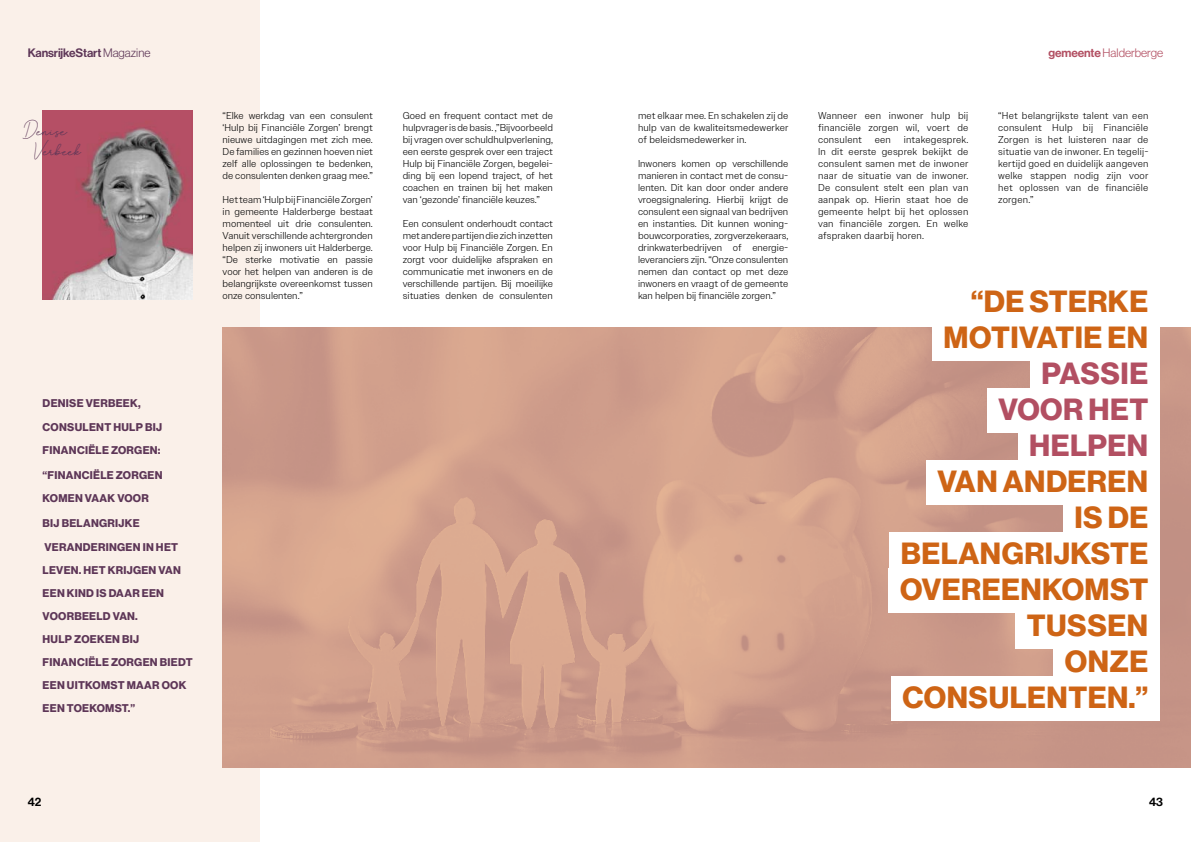
<style>
.page{position:relative;width:1191px;height:842px;background:#fff}
.page>*{position:absolute;margin:0;border:0;box-sizing:border-box;transform-origin:0 0}
.t1{font:30px/36px "N Haas Grotesk DS Pro 75 Bd";letter-spacing:.015em;color:#ce6415;text-align:right}
.t2{font:30px/36px "N Haas Grotesk DS Pro 75 Bd";letter-spacing:.015em;color:#b24f62;text-align:right}
.t3{font:16px/20px "Angellita";letter-spacing:.01em;color:#5d3657}
.t4{font:12px "N Haas Grotesk DS Pro 65 Md";letter-spacing:-.01em;color:#5d3657}
.t5{font:12px "N Haas Grotesk DS Pro 45 Lt";color:#b24f62}
.t6{font:12px "N Haas Grotesk DS Pro 65 Md";color:#000}
.t7{font:11px/23px "N Haas Grotesk DS Pro 75 Bd";letter-spacing:.025em;color:#5d3657}
.t8{font:300 10px/12px "Owners Text";color:#000;text-align:justify}
.s1{font-family:"N Haas Grotesk DS Pro 45 Lt"}
.s2{font-family:"N Haas Grotesk DS Pro 65 Md"}
</style>
<div class="page">
<div style="left:0;top:0;width:260px;height:842px;background:#faf0e9"></div>
<img style="left:43px;top:111px;width:150px;height:188px">
<p class="t4" style="left:28px;top:46px;width:124px">KansrijkeStart <span class="s1">Magazine</span></p>
<p class="t5" style="left:1048px;top:46px;width:116px"><span class="s2">gemeente</span> Halderberge</p>
<h2 class="t3" style="left:35px;top:119px;width:50px;text-indent:-12px">Denise<br>Verbeek.</h2>
<p class="t8" style="left:223px;top:110px;width:152px">“Elke werkdag van een consulent ‘Hulp bij Financiële Zorgen’ brengt nieuwe uitdagingen met zich mee.<br>De families en gezinnen hoeven niet zelf alle oplossingen te bedenken, de consulenten denken graag mee.”</p>
<p class="t8" style="left:223px;top:194px;width:152px">Het team ‘Hulp bij Financiële Zorgen’ in gemeente Halderberge bestaat momenteel uit drie consulenten.<br>Vanuit verschillende achtergronden helpen zij inwoners uit Halderberge. “De sterke motivatie en passie voor het helpen van anderen is de belangrijkste overeenkomst tussen onze consulenten.”</p>
<p class="t8" style="left:403px;top:110px;width:152px">Goed en frequent contact met de hulpvrager is de basis. ,”Bijvoorbeeld bij vragen over schuldhulpverlening, een eerste gesprek over een traject Hulp bij Financiële Zorgen, begelei&shy;ding bij een lopend traject, of het coachen en trainen bij het maken van ‘gezonde’ financiële keuzes.”</p>
<p class="t8" style="left:403px;top:218px;width:152px">Een consulent onderhoudt contact met andere partijen die zich inzetten voor Hulp bij Financiële Zorgen. En zorgt voor duidelijke afspraken en communicatie met inwoners en de verschillende partijen. Bij moeilijke situaties denken de consulenten</p>
<p class="t7" style="left:43px;top:391px;width:121px;line-height:24px">DENISE VERBEEK,<br>CONSULENT HULP BIJ</p>
<p class="t7" style="left:43px;top:439px;width:119px">FINANCIËLE ZORGEN:</p>
<p class="t7" style="left:43px;top:464px;width:121px">“FINANCIËLE ZORGEN<br>KOMEN VAAK VOOR</p>
<p class="t7" style="left:43px;top:511px;width:137px;line-height:24px">BIJ BELANGRIJKE<br>VERANDERINGEN IN HET</p>
<p class="t7" style="left:43px;top:559px;width:151px">LEVEN. HET KRIJGEN VAN<br>EEN KIND IS DAAR EEN<br>VOORBEELD VAN.<br>HULP ZOEKEN BIJ<br>FINANCIËLE ZORGEN BIEDT<br>EEN UITKOMST MAAR OOK<br>EEN TOEKOMST.”</p>
<p class="t8" style="left:638px;top:110px;width:152px">met elkaar mee. En schakelen zij de hulp van de kwaliteitsmedewerker of beleidsmedewerker in.</p>
<p class="t8" style="left:638px;top:158px;width:152px">Inwoners komen op verschillende manieren in contact met de consu&shy;lenten. Dit kan door onder andere vroegsignalering. Hierbij krijgt de consulent een signaal van bedrijven en instanties. Dit kunnen woning&shy;bouwcorporaties, zorgverzekeraars, drinkwaterbedrijven of energie&shy;leveranciers zijn. “Onze consulenten nemen dan contact op met deze inwoners en vraagt of de gemeente kan helpen bij financiële zorgen.”</p>
<p class="t8" style="left:818px;top:110px;width:152px">Wanneer een inwoner hulp bij financiële zorgen wil, voert de consulent</p>
<p class="t8" style="left:818px;top:134px;width:152px;text-indent:86px">intakegesprek.<br>In dit eerste gesprek bekijkt de consulent samen met de inwoner naar de situatie van de inwoner.<br>De consulent stelt een plan van aanpak op. Hierin staat hoe de gemeente helpt bij het oplossen van financiële zorgen. En welke afspraken daarbij horen.</p>
<p class="t8" style="left:874px;top:134px;width:18px">een</p>
<p class="t8" style="left:998px;top:110px;width:152px">“Het belangrijkste talent van een consulent Hulp bij Financiële Zorgen is het luisteren naar de situatie van de inwoner. En tegelij&shy;kertijd goed en duidelijk aangeven welke stappen nodig zijn voor het oplossen van de financiële zorgen.”</p>
<h1 class="t1" style="left:943px;top:284px;width:206px">“DE STERKE<br>MOTIVATIE EN</h1>
<h1 class="t2" style="left:998px;top:356px;width:151px">PASSIE<br>VOOR HET<br>HELPEN</h1>
<h1 class="t1" style="left:900px;top:464px;width:250px">VAN ANDEREN<br>IS DE<br>BELANGRIJKSTE<br>OVEREENKOMST<br>TUSSEN<br>ONZE<br>CONSULENTEN.”</h1>
<p class="t6" style="left:28px;top:795px;width:15px">42</p>
<p class="t6" style="left:1149px;top:795px;width:15px">43</p>
</div>
